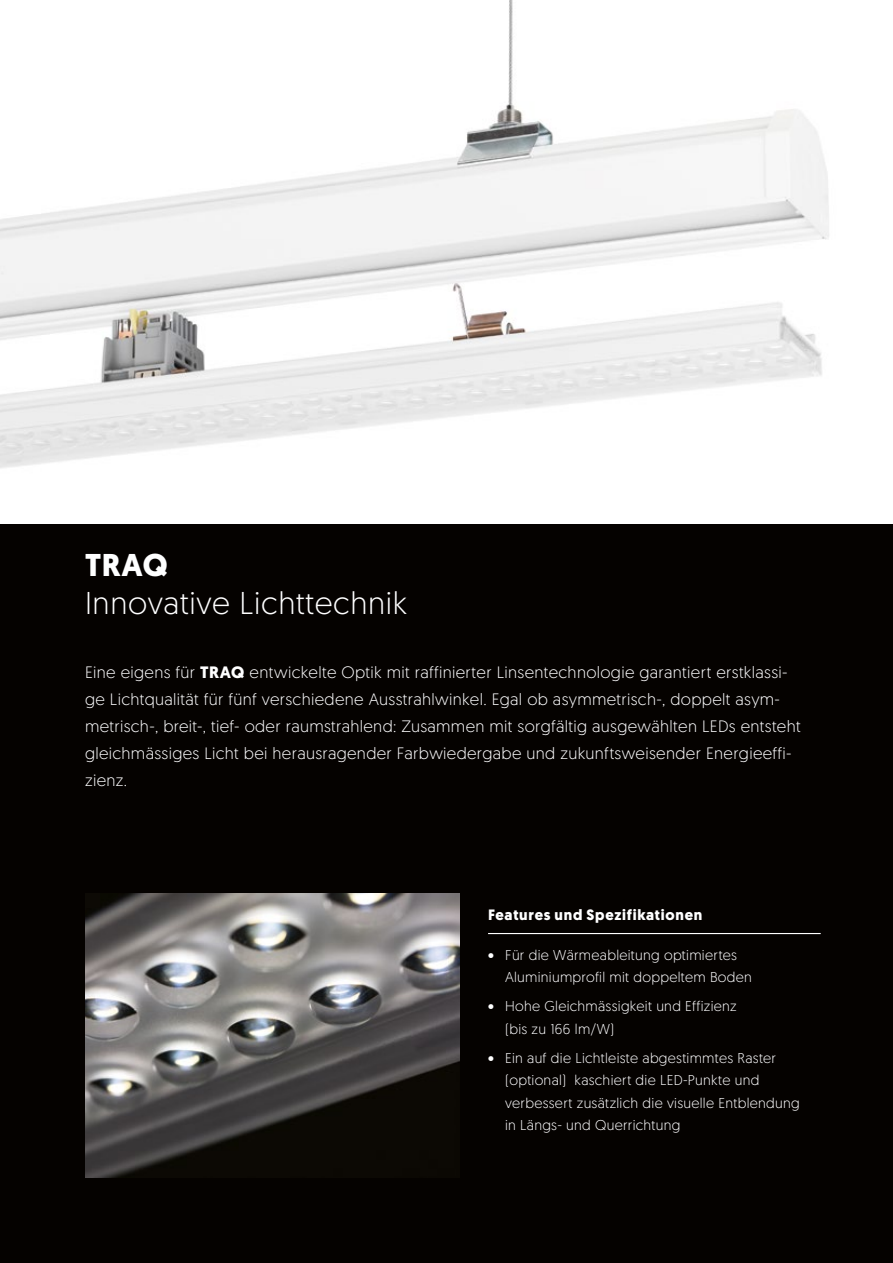
<style>
.page{position:relative;width:893px;height:1263px;background:#050200}
.page>*{position:absolute;margin:0;border:0;box-sizing:border-box;transform-origin:0 0}
.t1{font:300 31.5px "Geomanist";letter-spacing:.02em;color:#fff}
.t2{font:700 31.5px "Geomanist";color:#fff}
.t3{font:300 16.5px/27px "Geomanist";letter-spacing:.02em;color:#fff}
.t4{font:700 15px "Geomanist";letter-spacing:.05em;color:#fff}
.t5{font:300 14.25px/22.5px "Geomanist";letter-spacing:.02em;color:#fff}
.s1{font-weight:700}
</style>
<div class="page">
<img style="left:85px;top:893px;width:374px;height:285px">
<img style="left:0;top:0;width:893px;height:523px">
<hr style="left:488px;top:933px;width:333px;height:1px;background:#fff">
<h1 class="t2" style="left:85px;top:544px;width:84px">TRAQ</h1>
<h1 class="t1" style="left:85px;top:583px;width:323px">Innovative Lichttechnik</h1>
<p class="t3" style="left:85px;top:659px;width:717px">Eine eigens für <span class="s1">TRAQ</span> entwickelte Optik mit raffinierter Linsentechnologie garantiert erstklassi&shy;ge Lichtqualität für fünf verschiedene Ausstrahlwinkel. Egal ob asymmetrisch-, doppelt asym&shy;metrisch-, breit-, tief- oder raumstrahlend: Zusammen mit sorgfältig ausgewählten LEDs entsteht gleichmässiges Licht bei herausragender Farbwiedergabe und zukunftsweisender Energieeffi&shy;zienz.</p>
<p class="t4" style="left:488px;top:905px;width:216px">Features und Spezifikationen</p>
<p class="t5" style="left:505px;top:943px;width:248px;text-indent:-17px">• Für die Wärmeableitung optimiertes<br>Aluminiumprofil mit doppeltem Boden</p>
<p class="t5" style="left:505px;top:994px;width:233px;text-indent:-17px">• Hohe Gleichmässigkeit und Effizienz (bis zu 166 lm/W)</p>
<p class="t5" style="left:505px;top:1046px;width:296px;text-indent:-17px">• Ein auf die Lichtleiste abgestimmtes Raster (optional) kaschiert die LED-Punkte und verbessert zusätzlich die visuelle Entblendung in Längs- und Querrichtung</p>
</div>
